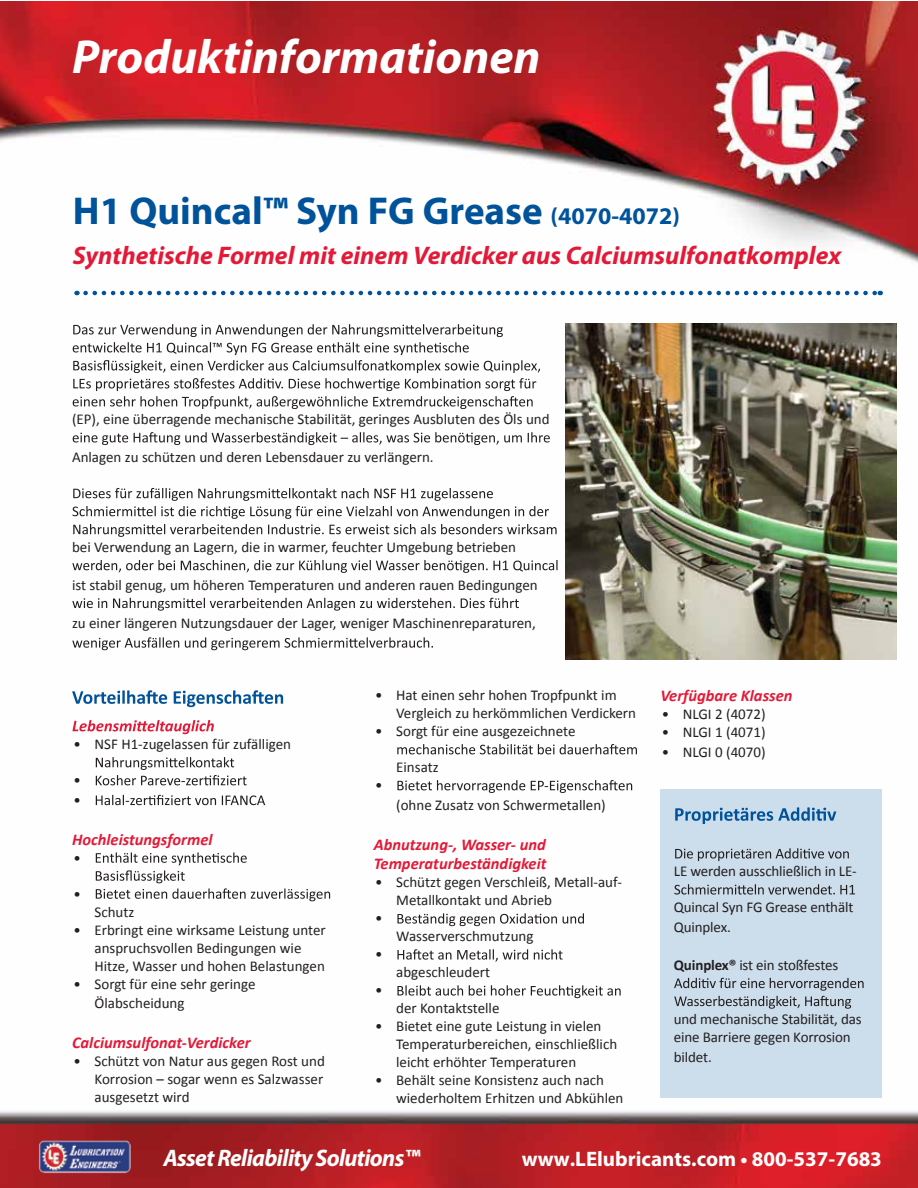
<style>
.page{position:relative;width:918px;height:1188px;background:#fff}
.page>*{position:absolute;margin:0;border:0;box-sizing:border-box;transform-origin:0 0}
.t1{font:italic 700 48px "Myriad Pro";color:#fff}
.t2{font:700 39px "Myriad Pro";color:#00539b}
.t3{font:italic 700 25.5px "Myriad Pro";color:#e31937}
.t4{font:italic 700 24px "Myriad Pro";letter-spacing:-.025em;color:#fff}
.t5{font:700 21px "Myriad Pro";color:#fff}
.t6{font:italic 700 16.5px/19.8px "Calibri";color:#e31937}
.t7{font:15px/18px "Calibri";color:#231f20}
.t8{font:15px "Calibri";letter-spacing:-.02em;color:#231f20}
.s1{font-size:24px}
.s2{font-weight:700}
</style>
<div class="page">
<img style="left:1px;top:1px;width:917px;height:1187px">
<svg style="left:86px;top:291px;width:795px;height:4px"></svg>
<svg style="left:73px;top:324px;width:467px;height:85px"></svg>
<svg style="left:73px;top:432px;width:477px;height:13px"></svg>
<svg style="left:73px;top:488px;width:484px;height:49px"></svg>
<svg style="left:72px;top:560px;width:486px;height:13px"></svg>
<svg style="left:72px;top:598px;width:447px;height:13px"></svg>
<svg style="left:72px;top:637px;width:361px;height:13px"></svg>
<svg style="left:72px;top:690px;width:211px;height:17px"></svg>
<svg style="left:72px;top:720px;width:142px;height:14px"></svg>
<svg style="left:96px;top:757px;width:151px;height:28px"></svg>
<svg style="left:96px;top:795px;width:169px;height:10px"></svg>
<svg style="left:96px;top:852px;width:234px;height:49px"></svg>
<svg style="left:397px;top:744px;width:240px;height:10px"></svg>
<svg style="left:397px;top:780px;width:235px;height:13px"></svg>
<svg style="left:397px;top:913px;width:187px;height:13px"></svg>
<svg style="left:397px;top:949px;width:166px;height:13px"></svg>
<svg style="left:397px;top:985px;width:224px;height:13px"></svg>
<div style="left:660px;top:790px;width:222px;height:308px;background:#ccddeb"></div>
<svg style="left:675px;top:807px;width:161px;height:17px"></svg>
<svg style="left:675px;top:848px;width:174px;height:13px"></svg>
<svg style="left:674px;top:884px;width:181px;height:11px"></svg>
<svg style="left:674px;top:978px;width:190px;height:31px"></svg>
<img style="left:566px;top:323px;width:331px;height:337px">
<img style="left:37px;top:1139px;width:96px;height:34px">
<h1 class="t1" style="left:72px;top:26px;width:470px">Produktinformationen</h1>
<h2 class="t2" style="left:73px;top:185px;width:608px">H1 Quincal™ Syn FG Grease <span class="s1">(4070-4072)</span></h2>
<h3 class="t3" style="left:73px;top:238px;width:770px">Synthetische Formel mit einem Verdicker aus Calciumsulfonatkomplex</h3>
<p class="t7" style="left:72px;top:410px;width:479px">(EP), eine überragende mechanische Stabilität, geringes Ausbluten des Öls und</p>
<p class="t7" style="left:72px;top:447px;width:363px">Anlagen zu schützen und deren Lebensdauer zu verlängern.</p>
<p class="t7" style="left:72px;top:537px;width:446px">bei Verwendung an Lagern, die in warmer, feuchter Umgebung betrieben</p>
<p class="t7" style="left:72px;top:575px;width:467px">ist stabil genug, um höheren Temperaturen und anderen rauen Bedingungen</p>
<p class="t7" style="left:72px;top:613px;width:465px">zu einer längeren Nutzungsdauer der Lager, weniger Maschinenreparaturen,</p>
<p class="t7" style="left:74px;top:735px;width:219px">• NSF H1-zugelassen für zufälligen</p>
<p class="t7" style="left:74px;top:770px;width:9px;line-height:19.8px">• •</p>
<p class="t6" style="left:72px;top:829px;width:142px">Hochleistungsformel</p>
<p class="t7" style="left:74px;top:848px;width:9px">•</p>
<p class="t7" style="left:74px;top:884px;width:9px">•</p>
<p class="t7" style="left:94px;top:902px;width:41px">Schutz</p>
<p class="t7" style="left:94px;top:920px;width:233px;text-indent:-21px">• Erbringt eine wirksame Leistung unter anspruchsvollen Bedingungen wie<br>Hitze, Wasser und hohen Belastungen</p>
<p class="t7" style="left:95px;top:973px;width:163px;line-height:19.8px;text-indent:-21px">• Sorgt für eine sehr geringe<br>Ölabscheidung</p>
<p class="t6" style="left:72px;top:1032px;width:180px">Calciumsulfonat-Verdicker</p>
<p class="t7" style="left:94px;top:1051px;width:232px;text-align:justify;text-indent:-21px">• Schützt von Natur aus gegen Rost und Korrosion – sogar wenn es Salzwasser ausgesetzt wird</p>
<p class="t7" style="left:396px;top:686px;width:241px;text-indent:-21px">• Hat einen sehr hohen Tropfpunkt im<br>Vergleich zu herkömmlichen Verdickern</p>
<p class="t7" style="left:375px;top:722px;width:202px">• Sorgt für eine ausgezeichnete</p>
<p class="t7" style="left:396px;top:758px;width:44px">Einsatz</p>
<p class="t7" style="left:375px;top:776px;width:9px">•</p>
<p class="t7" style="left:396px;top:795px;width:211px">(ohne Zusatz von Schwermetallen)</p>
<p class="t6" style="left:374px;top:834px;width:174px">Abnutzung-, Wasser- und<br>Temperaturbeständigkeit</p>
<p class="t7" style="left:375px;top:873px;width:248px">• Schützt gegen Verschleiß, Metall-auf-</p>
<p class="t7" style="left:396px;top:891px;width:157px">Metallkontakt und Abrieb</p>
<p class="t7" style="left:375px;top:909px;width:9px">•</p>
<p class="t7" style="left:396px;top:927px;width:139px">Wasserverschmutzung</p>
<p class="t7" style="left:375px;top:945px;width:9px">•</p>
<p class="t7" style="left:396px;top:963px;width:95px">abgeschleudert</p>
<p class="t7" style="left:375px;top:981px;width:9px">•</p>
<p class="t7" style="left:396px;top:999px;width:105px">der Kontaktstelle</p>
<p class="t7" style="left:396px;top:1017px;width:223px;text-indent:-21px">• Bietet eine gute Leistung in vielen<br>Temperaturbereichen, einschließlich leicht erhöhter Temperaturen</p>
<p class="t7" style="left:396px;top:1071px;width:229px;text-indent:-21px">• Behält seine Konsistenz auch nach wiederholtem Erhitzen und Abkühlen</p>
<p class="t6" style="left:660px;top:685px;width:134px">Verfügbare Klassen</p>
<p class="t7" style="left:662px;top:705px;width:105px">• NLGI 2 (4072)</p>
<p class="t7" style="left:662px;top:723px;width:105px">• NLGI 1 (4071)</p>
<p class="t7" style="left:662px;top:743px;width:105px">• NLGI 0 (4070)</p>
<p class="t7" style="left:674px;top:862px;width:184px">LE werden ausschließlich in LE-</p>
<p class="t7" style="left:674px;top:897px;width:181px;line-height:19.8px">Quincal Syn FG Grease enthält<br>Quinplex.</p>
<p class="t8" style="left:674px;top:956px;width:166px"><span class="s2">Quinplex®</span> ist ein stoßfestes</p>
<p class="t7" style="left:674px;top:1009px;width:189px">und mechanische Stabilität, das eine Barriere gegen Korrosion</p>
<p class="t7" style="left:674px;top:1047px;width:39px">bildet.</p>
<h3 class="t4" style="left:164px;top:1142px;width:258px">AssetReliability Solutions™</h3>
<h3 class="t5" style="left:522px;top:1146px;width:361px">www.LElubricants.com • 800-537-7683</h3>
</div>
